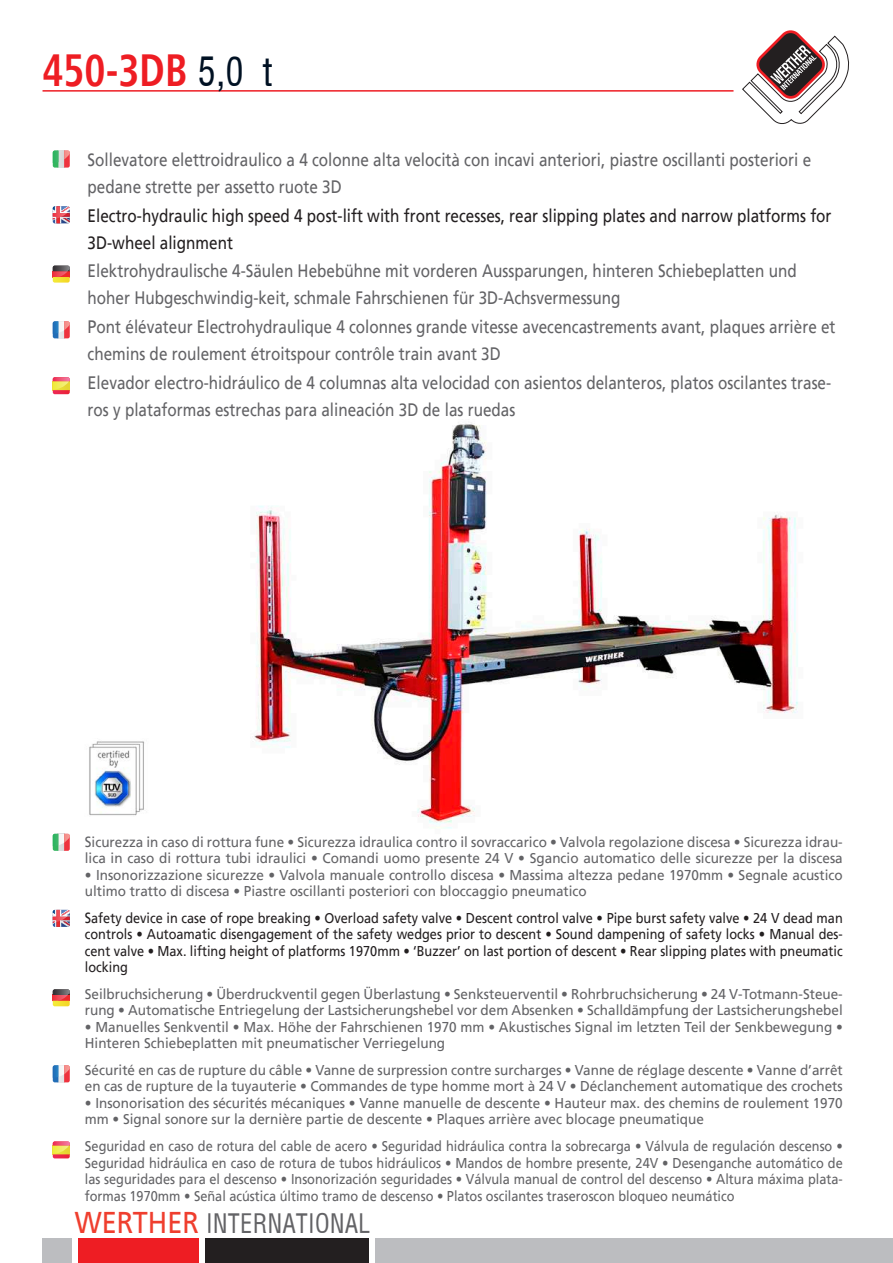
<style>
.page{position:relative;width:893px;height:1263px;background:#fff}
.page>*{position:absolute;margin:0;border:0;box-sizing:border-box;transform-origin:0 0}
.t1{font:700 condensed 45px "Frutiger LT";color:#ee1d23;scale:.9 1}
.t2{font:100 condensed 30px "Helvetica";color:#636366;scale:.9 1}
.t3{font:18px/27px "Frutiger LT";color:#636366;scale:.9 1}
.t4{font:18px/27px "Frutiger LT";color:#636366;scale:.85 1}
.t5{font:18px/27px "Frutiger LT";color:#231f20;scale:.85 1}
.t6{font:14.25px/16.5px "Frutiger LT";color:#636366;scale:.95 1}
.t7{font:14.25px/16.5px "Frutiger LT";color:#231f20;text-align:justify;scale:.89 1}
.s1{font-family:"Helvetica";font-weight:100;color:#001123}
.s2{font-size:15px}
.s3{font-family:"Frutiger LT";font-weight:400;font-stretch:normal;color:#ef3e2e}
</style>
<div class="page">
<svg style="left:742px;top:30px;width:108px;height:94px"></svg>
<hr style="left:43px;top:90px;width:690px;height:2px;background:#ee1d23">
<div style="left:200px;top:1238px;width:172px;height:25px;background:#231f20"></div>
<div style="left:75px;top:1238px;width:128px;height:25px;background:#ee1d23"></div>
<div style="left:372px;top:1238px;width:521px;height:25px;background:#bcbdc0"></div>
<div style="left:43px;top:1238px;width:32px;height:25px;background:#bcbdc0"></div>
<div style="left:72px;top:1238px;width:5px;height:25px;background:#fff"></div>
<div style="left:200px;top:1238px;width:5px;height:25px;background:#fff"></div>
<div style="left:369px;top:1238px;width:6px;height:25px;background:#fff"></div>
<img style="left:254px;top:422px;width:544px;height:407px">
<div style="left:58px;top:151px;width:7px;height:17px;background:#d9dadb"></div>
<svg style="left:53px;top:151px;width:5px;height:17px"></svg>
<svg style="left:64px;top:151px;width:6px;height:17px"></svg>
<svg style="left:53px;top:206px;width:17px;height:17px"></svg>
<svg style="left:53px;top:266px;width:17px;height:17px"></svg>
<svg style="left:53px;top:321px;width:17px;height:17px"></svg>
<svg style="left:53px;top:377px;width:17px;height:17px"></svg>
<svg style="left:53px;top:834px;width:17px;height:17px"></svg>
<svg style="left:53px;top:910px;width:17px;height:17px"></svg>
<svg style="left:53px;top:989px;width:17px;height:17px"></svg>
<svg style="left:53px;top:1065px;width:17px;height:17px"></svg>
<svg style="left:53px;top:1141px;width:17px;height:17px"></svg>
<img style="left:89px;top:741px;width:55px;height:75px">
<h1 class="t1" style="left:43px;top:43px;width:257px">450-3DB <span class="s1">5,0 t</span></h1>
<p class="t4" style="left:88px;top:146px;width:853px">Sollevatore elettroidraulico a 4 colonne alta velocità con incavi anteriori, piastre oscillanti posteriori e pedane strette per assetto ruote 3D</p>
<p class="t5" style="left:88px;top:202px;width:877px">Electro-hydraulic high speed 4 post-lift with front recesses, rear slipping plates and narrow platforms for<br>3D-wheel alignment</p>
<p class="t4" style="left:88px;top:258px;width:836px">Elektrohydraulische 4-Säulen Hebebühne mit vorderen Aussparungen, hinteren Schiebeplatten und hoher Hubgeschwindig-keit, schmale Fahrschienen für 3D-Achsvermessung</p>
<p class="t3" style="left:88px;top:313px;width:832px">Pont élévateur Electrohydraulique 4 colonnes grande vitesse avecencastrements avant, plaques arrière et chemins de roulement étroitspour contrôle train avant 3D</p>
<p class="t3" style="left:88px;top:369px;width:828px">Elevador electro-hidráulico de 4 columnas alta velocidad con asientos delanteros, platos oscilantes trase&shy;ros y plataformas estrechas para alineación 3D de las ruedas</p>
<p class="t6" style="left:85px;top:833px;width:799px"><span class="s2">S</span>icurezza in caso di rottura fune • Sicurezza idraulica contro il sovraccarico • Valvola regolazione discesa • Sicurezza idrau&shy;lica in caso di rottura tubi idraulici • Comandi uomo presente 24 V • Sgancio automatico delle sicurezze per la discesa</p>
<p class="t6" style="left:85px;top:866px;width:799px">• Insonorizzazione sicurezze • Valvola manuale controllo discesa • Massima altezza pedane 1970mm • Segnale acustico ultimo tratto di discesa • Piastre oscillanti posteriori con bloccaggio pneumatico</p>
<p class="t7" style="left:85px;top:910px;width:853px"><span class="s2">S</span>afety device in case of rope breaking • Overload safety valve • Descent control valve • Pipe burst safety valve • 24 V dead man controls • Autoamatic disengagement of the safety wedges prior to descent • Sound dampening of safety locks • Manual des&shy;cent valve • Max. lifting height of platforms 1970mm • ‘Buzzer’ on last portion of descent • Rear slipping plates with pneumatic locking</p>
<p class="t6" style="left:85px;top:986px;width:799px">Seilbruchsicherung • Überdruckventil gegen Überlastung • Senksteuerventil • Rohrbruchsicherung • 24 V-Totmann-Steue&shy;rung • Automatische Entriegelung der Lastsicherungshebel vor dem Absenken • Schalldämpfung der Lastsicherungshebel</p>
<p class="t6" style="left:85px;top:1019px;width:799px">• Manuelles Senkventil • Max. Höhe der Fahrschienen 1970 mm • Akustisches Signal im letzten Teil der Senkbewegung •<br>Hinteren Schiebeplatten mit pneumatischer Verriegelung</p>
<p class="t6" style="left:85px;top:1062px;width:799px">Sécurité en cas de rupture du câble • Vanne de surpression contre surcharges • Vanne de réglage descente • Vanne d’arrêt en cas de rupture de la tuyauterie • Commandes de type homme mort à 24 V • Déclanchement automatique des crochets</p>
<p class="t6" style="left:85px;top:1095px;width:799px">• Insonorisation des sécurités mécaniques • Vanne manuelle de descente • Hauteur max. des chemins de roulement 1970 mm • Signal sonore sur la dernière partie de descente • Plaques arrière avec blocage pneumatique</p>
<p class="t6" style="left:85px;top:1138px;width:799px;text-align:justify">Seguridad en caso de rotura del cable de acero • Seguridad hidráulica contra la sobrecarga • Válvula de regulación descenso • Seguridad hidráulica en caso de rotura de tubos hidráulicos • Mandos de hombre presente, 24V • Desenganche automático de las seguridades para el descenso • Insonorización seguridades • Válvula manual de control del descenso • Altura máxima plata&shy;formas 1970mm • Señal acústica último tramo de descenso • Platos oscilantes traseroscon bloqueo neumático</p>
<h2 class="t2" style="left:75px;top:1212px;width:330px"><span class="s3">WERTHER</span> INTERNATIONAL</h2>
</div>
